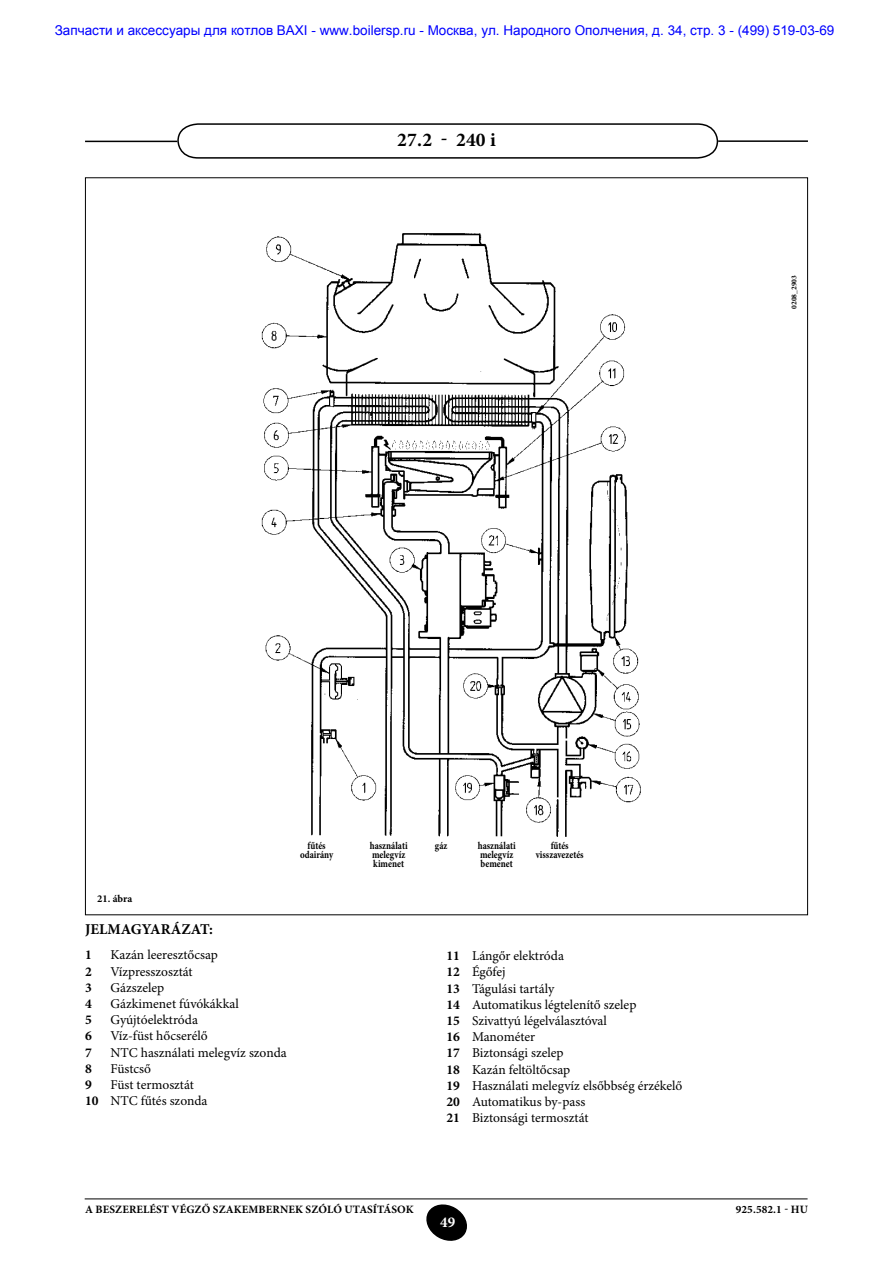
<style>
.page{position:relative;width:893px;height:1263px;background:#fff}
.page>*{position:absolute;margin:0;border:0;box-sizing:border-box;transform-origin:0 0}
.t1{font:700 19.5px "Minion Pro";color:#000}
.t2{font:700 15px "Minion Pro";color:#000}
.t3{font:700 15px "Minion Pro";color:#fff}
.t4{font:13.5px/16.2px "Minion Pro";color:#000}
.t5{font:700 13.5px "Minion Pro";color:#000}
.t6{font:700 11.25px "Minion Pro";letter-spacing:.01em;color:#000}
.t7{font:700 10.5px "Minion Pro";color:#000;scale:.85 1}
.t8{font:700 10.5px "Minion Pro";color:#000}
.t9{font:700 7.5px "Minion Pro";color:#000}
.s1{font-weight:700}
</style>
<div class="page">
<svg style="left:426px;top:1204px;width:41px;height:37px"></svg>
<hr style="left:85px;top:1198px;width:723px;height:1px;background:#000">
<svg style="left:177px;top:123px;width:542px;height:36px"></svg>
<hr style="left:718px;top:140px;width:90px;height:2px;background:#000">
<hr style="left:85px;top:141px;width:92px;height:1px;background:#000">
<img style="left:261px;top:233px;width:380px;height:604px">
<h1 class="t1" style="left:397px;top:128px;width:100px">27.2 - 240 i</h1>
<p class="t9" style="left:790px;top:309px;width:35px;rotate:-90deg">0208_2903</p>
<p class="t8" style="left:97px;top:892px;width:36px">21. ábra</p>
<p class="t2" style="left:85px;top:920px;width:129px">JELMAGYARÁZAT:</p>
<p class="t5" style="left:85px;top:947px;width:8px">1</p>
<p class="t4" style="left:111px;top:947px;width:109px">Kazán leeresztőcsap</p>
<p class="t5" style="left:85px;top:963px;width:8px">2</p>
<p class="t4" style="left:111px;top:964px;width:84px">Vízpresszosztát</p>
<p class="t5" style="left:85px;top:979px;width:8px">3</p>
<p class="t4" style="left:111px;top:980px;width:55px">Gázszelep</p>
<p class="t5" style="left:85px;top:995px;width:8px">4</p>
<p class="t4" style="left:111px;top:996px;width:130px">Gázkimenet fúvókákkal</p>
<p class="t5" style="left:85px;top:1012px;width:8px">5</p>
<p class="t4" style="left:111px;top:1012px;width:89px">Gyújtóelektróda</p>
<p class="t5" style="left:85px;top:1028px;width:8px">6</p>
<p class="t4" style="left:111px;top:1028px;width:99px">Víz-füst hőcserélő</p>
<p class="t5" style="left:85px;top:1044px;width:8px">7</p>
<p class="t4" style="left:111px;top:1045px;width:178px">NTC használati melegvíz szonda</p>
<p class="t5" style="left:85px;top:1060px;width:8px">8</p>
<p class="t4" style="left:111px;top:1061px;width:42px">Füstcső</p>
<p class="t5" style="left:85px;top:1076px;width:8px">9</p>
<p class="t4" style="left:85px;top:1077px;width:124px;text-indent:26px">Füst termosztát<br><span class="s1">10</span> NTC fűtés szonda</p>
<p class="t7" style="left:308px;top:839px;width:23px">fűtés</p>
<p class="t7" style="left:370px;top:839px;width:46px">használati</p>
<p class="t7" style="left:435px;top:839px;width:16px">gáz</p>
<p class="t7" style="left:478px;top:839px;width:46px">használati</p>
<p class="t7" style="left:551px;top:839px;width:23px">fűtés</p>
<p class="t7" style="left:300px;top:848px;width:41px">odairány</p>
<p class="t7" style="left:372px;top:848px;width:41px">melegvíz</p>
<p class="t7" style="left:480px;top:848px;width:41px">melegvíz</p>
<p class="t7" style="left:536px;top:848px;width:58px">visszavezetés</p>
<p class="t7" style="left:373px;top:857px;width:38px">kimenet</p>
<p class="t7" style="left:481px;top:857px;width:39px">bemenet</p>
<p class="t4" style="left:446px;top:948px;width:237px"><span class="s1">11</span> Lángőr elektróda<br><span class="s1">12</span> Égőfej<br><span class="s1">13</span> Tágulási tartály<br><span class="s1">14</span> Automatikus légtelenítő szelep<br><span class="s1">15</span> Szivattyú légelválasztóval<br><span class="s1">16</span> Manométer<br><span class="s1">17</span> Biztonsági szelep<br><span class="s1">18</span> Kazán feltöltőcsap<br><span class="s1">19</span> Használati melegvíz elsőbbség érzékelő<br><span class="s1">20</span> Automatikus by-pass<br><span class="s1">21</span> Biztonsági termosztát</p>
<p class="t6" style="left:85px;top:1203px;width:330px">A BESZERELÉST VÉGZŐ SZAKEMBERNEK SZÓLÓ UTASÍTÁSOK</p>
<p class="t6" style="left:736px;top:1203px;width:74px">925.582.1 - HU</p>
<p class="t3" style="left:440px;top:1213px;width:16px">49</p>
</div>
